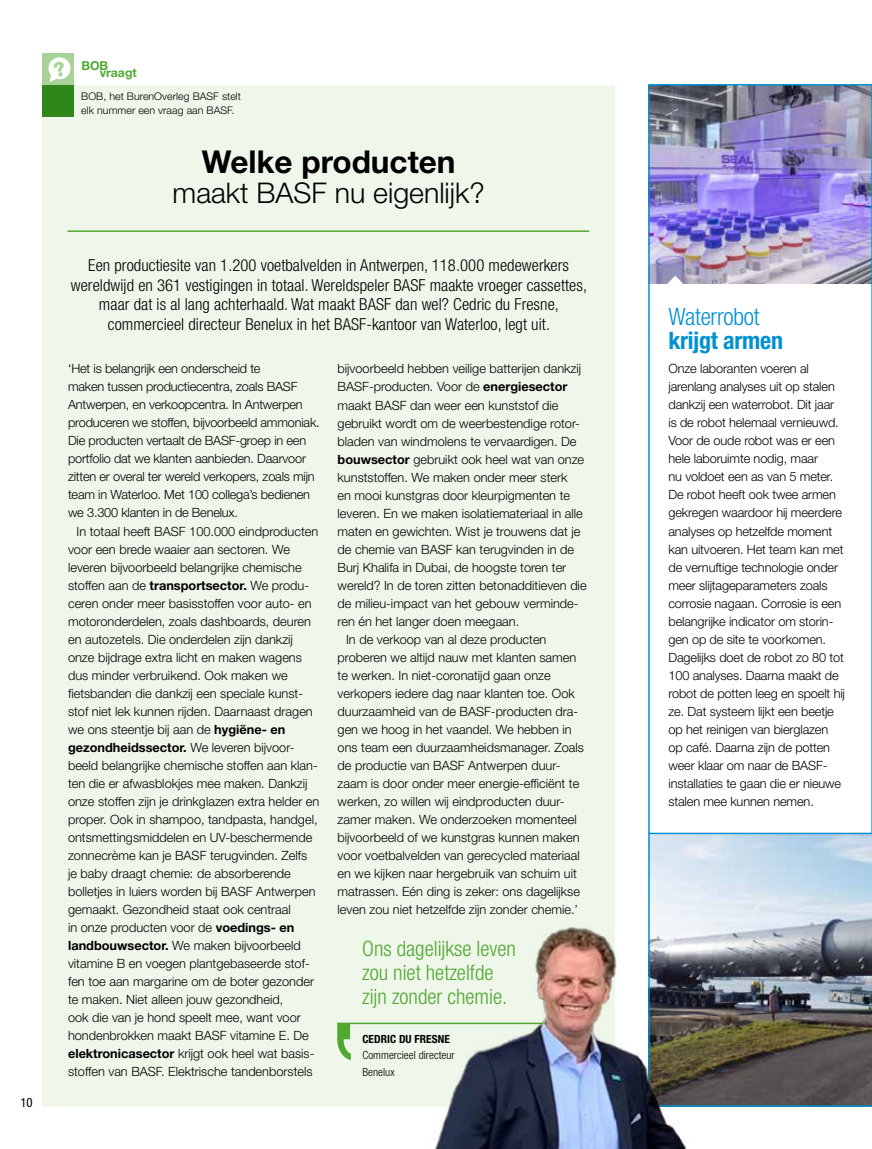
<style>
.page{position:relative;width:872px;height:1149px;background:#fff}
.page>*{position:absolute;margin:0;border:0;box-sizing:border-box;transform-origin:0 0}
.t1{font:700 31.5px "Helvetica Neue LT Std";color:#000}
.t2{font:300 28.5px "Helvetica Neue LT Std";color:#000}
.t3{font:700 condensed 24px "Helvetica Neue LT Std";letter-spacing:-.01em;color:#0091d3}
.t4{font:300 condensed 24px "Helvetica Neue LT Std";letter-spacing:-.01em;color:#0091d3}
.t5{font:300 condensed 21.15px/24.3px "Helvetica Neue LT Std";color:#4fa830}
.t6{font:300 condensed 16.5px/19.5px "Helvetica Neue LT Std";letter-spacing:.005em;color:#000;text-align:center}
.t7{font:300 12.75px/18px "Helvetica Neue LT Std";color:#000}
.t8{font:condensed 12.75px "Helvetica Neue LT Std";color:#000}
.t9{font:700 12.3px "Helvetica Neue LT Std";color:#4fa830}
.t10{font:300 condensed 11.25px/16.5px "Helvetica Neue LT Std";letter-spacing:.005em;color:#000}
.t11{font:700 condensed 11.25px "Helvetica Neue LT Std";letter-spacing:.005em;color:#000}
.t12{font:300 10.5px/13.5px "Helvetica Neue LT Std";letter-spacing:.005em;color:#000}
.s1{font-weight:700}
</style>
<div class="page">
<div style="left:43px;top:85px;width:572px;height:1021px;background:#eff6ea"></div>
<div style="left:43px;top:53px;width:31px;height:64px;background:#a7d397"></div>
<div style="left:43px;top:85px;width:31px;height:32px;background:#30861a"></div>
<svg style="left:48px;top:57px;width:23px;height:25px"></svg>
<hr style="left:68px;top:230px;width:521px;height:2px;background:#4fa830">
<hr style="left:337px;top:1022px;width:226px;height:1px;background:#4fa830">
<img style="left:648px;top:84px;width:224px;height:1022px">
<svg style="left:337px;top:1022px;width:14px;height:37px"></svg>
<hr style="left:871px;top:85px;width:1px;height:747px;background:#0091d3">
<hr style="left:648px;top:832px;width:224px;height:1px;background:#0091d3">
<svg style="left:667px;top:276px;width:16px;height:15px"></svg>
<img style="left:422px;top:923px;width:321px;height:225px">
<p class="t8" style="left:20px;top:1094px;width:14px">10</p>
<p class="t9" style="left:81px;top:58px;width:28px">BOB</p>
<p class="t9" style="left:100px;top:65px;width:39px">vraagt</p>
<p class="t12" style="left:81px;top:89px;width:161px">BOB, het BurenOverleg BASF stelt elk nummer een vraag aan BASF.</p>
<h1 class="t1" style="left:202px;top:142px;width:255px">Welke producten</h1>
<h2 class="t2" style="left:173px;top:176px;width:313px">maakt BASF nu eigenlijk?</h2>
<p class="t6" style="left:71px;top:255px;width:517px">Een productiesite van 1.200 voetbalvelden in Antwerpen, 118.000 medewerkers wereldwijd en 361 vestigingen in totaal. Wereldspeler BASF maakte vroeger cassettes, maar dat is al lang achterhaald. Wat maakt BASF dan wel? Cedric du Fresne, commercieel directeur Benelux in het BASF-kantoor van Waterloo, legt uit.</p>
<p class="t7" style="left:68px;top:359px;width:253px">‘Het is belangrijk een onderscheid te<br>maken tussen productiecentra, zoals BASF Antwerpen, en verkoopcentra. In Antwerpen produceren we stoffen, bijvoorbeeld ammoniak.<br>Die producten vertaalt de BASF-groep in een portfolio dat we klanten aanbieden. Daarvoor zitten er overal ter wereld verkopers, zoals mijn team in Waterloo. Met 100 collega’s bedienen we 3.300 klanten in de Benelux.</p>
<p class="t7" style="left:68px;top:521px;width:253px;text-indent:9px">In totaal heeft BASF 100.000 eindproducten voor een brede waaier aan sectoren. We leveren bijvoorbeeld belangrijke chemische stoffen aan de <span class="s1">transportsector.</span> We produ&shy;ceren onder meer basisstoffen voor auto- en motoronderdelen, zoals dashboards, deuren en autozetels. Die onderdelen zijn dankzij onze bijdrage extra licht en maken wagens dus minder verbruikend. Ook maken we fietsbanden die dankzij een speciale kunst&shy;stof niet lek kunnen rijden. Daarnaast dragen we ons steentje bij aan de <span class="s1">hygiëne- en gezondheidssector.</span> We leveren bijvoor&shy;beeld belangrijke chemische stoffen aan klan&shy;ten die er afwasblokjes mee maken. Dankzij onze stoffen zijn je drinkglazen extra helder en proper. Ook in shampoo, tandpasta, handgel, ontsmettingsmiddelen en UV-beschermende zonnecrème kan je BASF terugvinden. Zelfs<br>je baby draagt chemie: de absorberende bolletjes in luiers worden bij BASF Antwerpen gemaakt. Gezondheid staat ook centraal<br>in onze producten voor de <span class="s1">voedings- en landbouwsector.</span> We maken bijvoorbeeld vitamine B en voegen plantgebaseerde stof&shy;fen toe aan margarine om de boter gezonder te maken. Niet alleen jouw gezondheid,<br>ook die van je hond speelt mee, want voor hondenbrokken maakt BASF vitamine E. De <span class="s1">elektronicasector</span> krijgt ook heel wat basis&shy;stoffen van BASF. Elektrische tandenborstels</p>
<p class="t7" style="left:337px;top:359px;width:245px">bijvoorbeeld hebben veilige batterijen dankzij</p>
<p class="t7" style="left:337px;top:377px;width:231px">BASF-producten. Voor de <span class="s1">energiesector</span></p>
<p class="t7" style="left:337px;top:395px;width:222px">maakt BASF dan weer een kunststof die</p>
<p class="t7" style="left:337px;top:413px;width:244px">gebruikt wordt om de weerbestendige rotor-</p>
<p class="t7" style="left:337px;top:431px;width:240px">bladen van windmolens te vervaardigen. De</p>
<p class="t7" style="left:337px;top:449px;width:248px"><span class="s1">bouwsector</span> gebruikt ook heel wat van onze</p>
<p class="t7" style="left:337px;top:467px;width:231px">kunststoffen. We maken onder meer sterk</p>
<p class="t7" style="left:337px;top:485px;width:234px">en mooi kunstgras door kleurpigmenten te</p>
<p class="t7" style="left:337px;top:503px;width:247px">leveren. En we maken isolatiemateriaal in alle</p>
<p class="t7" style="left:337px;top:521px;width:244px">maten en gewichten. Wist je trouwens dat je</p>
<p class="t7" style="left:337px;top:539px;width:238px">de chemie van BASF kan terugvinden in de</p>
<p class="t7" style="left:337px;top:557px;width:230px">Burj Khalifa in Dubai, de hoogste toren ter</p>
<p class="t7" style="left:337px;top:575px;width:250px">wereld? In de toren zitten betonadditieven die</p>
<p class="t7" style="left:337px;top:593px;width:242px">de milieu-impact van het gebouw verminde-</p>
<p class="t7" style="left:337px;top:611px;width:183px">ren én het langer doen meegaan.</p>
<p class="t7" style="left:346px;top:629px;width:202px">In de verkoop van al deze producten</p>
<p class="t7" style="left:337px;top:647px;width:240px">proberen we altijd nauw met klanten samen</p>
<p class="t7" style="left:337px;top:665px;width:215px">te werken. In niet-coronatijd gaan onze</p>
<p class="t7" style="left:337px;top:683px;width:239px">verkopers iedere dag naar klanten toe. Ook</p>
<p class="t7" style="left:337px;top:701px;width:242px">duurzaamheid van de BASF-producten dra-</p>
<p class="t7" style="left:337px;top:719px;width:236px">gen we hoog in het vaandel. We hebben in</p>
<p class="t7" style="left:337px;top:737px;width:248px">ons team een duurzaamheidsmanager. Zoals</p>
<p class="t7" style="left:337px;top:755px;width:224px">de productie van BASF Antwerpen duur-</p>
<p class="t7" style="left:337px;top:773px;width:243px">zaam is door onder meer energie-efficiënt te</p>
<p class="t7" style="left:337px;top:791px;width:228px">werken, zo willen wij eindproducten duur-</p>
<p class="t7" style="left:337px;top:809px;width:241px">zamer maken. We onderzoeken momenteel</p>
<p class="t7" style="left:337px;top:827px;width:243px">bijvoorbeeld of we kunstgras kunnen maken</p>
<p class="t7" style="left:337px;top:845px;width:244px">voor voetbalvelden van gerecycled materiaal</p>
<p class="t7" style="left:337px;top:863px;width:241px">en we kijken naar hergebruik van schuim uit</p>
<p class="t7" style="left:337px;top:881px;width:244px">matrassen. Eén ding is zeker: ons dagelijkse</p>
<p class="t7" style="left:337px;top:899px;width:242px">leven zou niet hetzelfde zijn zonder chemie.’</p>
<h3 class="t5" style="left:362px;top:935px;width:155px">Ons dagelijkse leven zou niet hetzelfde zijn zonder chemie.</h3>
<p class="t11" style="left:362px;top:1031px;width:89px">CEDRIC DU FRESNE</p>
<p class="t10" style="left:362px;top:1046px;width:94px">Commercieel directeur<br>Benelux</p>
<h3 class="t4" style="left:668px;top:303px;width:93px">Waterrobot</h3>
<h3 class="t3" style="left:668px;top:326px;width:116px">krijgt armen</h3>
<p class="t7" style="left:668px;top:359px;width:178px">Onze laboranten voeren al jarenlang analyses uit op stalen dankzij een waterrobot. Dit jaar is de robot helemaal vernieuwd.<br>Voor de oude robot was er een hele laboruimte nodig, maar<br>nu voldoet een as van 5 meter.<br>De robot heeft ook twee armen gekregen waardoor hij meerdere analyses op hetzelfde moment kan uitvoeren. Het team kan met de vernuftige technologie onder meer slijtageparameters zoals corrosie nagaan. Corrosie is een belangrijke indicator om storin&shy;gen op de site te voorkomen.<br>Dagelijks doet de robot zo 80 tot<br>100 analyses. Daarna maakt de robot de potten leeg en spoelt hij ze. Dat systeem lijkt een beetje op het reinigen van bierglazen op café. Daarna zijn de potten weer klaar om naar de BASF&shy;installaties te gaan die er nieuwe stalen mee kunnen nemen.</p>
</div>
